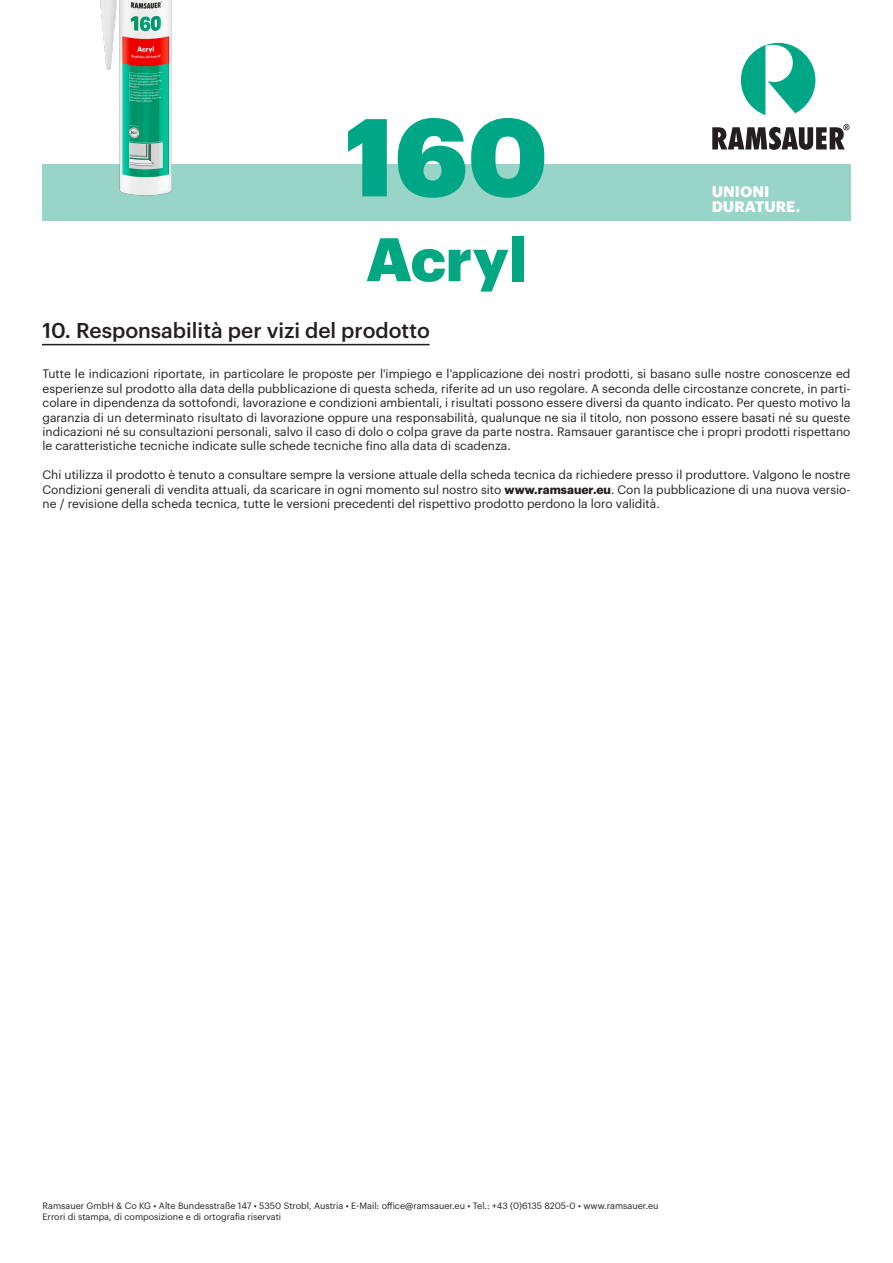
<style>
.page{position:relative;width:893px;height:1263px;background:#fff}
.page>*{position:absolute;margin:0;border:0;box-sizing:border-box;transform-origin:0 0}
.t1{font:900 108px "Graphik";color:#00a786}
.t2{font:900 60px "Graphik";color:#00a780}
.t3{font:500 21px "Graphik";color:#231f20}
.t4{font:700 15px "Graphik";color:#fff}
.t5{font:12px/14.4px "Graphik";color:#231f20;text-align:justify}
.t6{font:9px "Graphik";color:#231f20}
.s1{font-weight:700}
</style>
<div class="page">
<hr style="left:42px;top:344px;width:387px;height:1px;background:#231f20">
<div style="left:43px;top:164px;width:808px;height:57px;background:#98d4c8"></div>
<img style="left:42px;top:0;width:130px;height:221px">
<svg style="left:712px;top:124px;width:137px;height:26px"></svg>
<svg style="left:741px;top:43px;width:75px;height:72px"></svg>
<p class="t1" style="left:345px;top:73px;width:205px">160</p>
<p class="t2" style="left:366px;top:213px;width:162px">Acryl</p>
<p class="t4" style="left:712px;top:180px;width:59px">UNIONI</p>
<p class="t4" style="left:712px;top:195px;width:90px">DURATURE.</p>
<p class="t3" style="left:43px;top:314px;width:389px">10. Responsabilità per vizi del prodotto</p>
<p class="t5" style="left:43px;top:366px;width:809px">Tutte le indicazioni riportate, in particolare le proposte per l'impiego e l'applicazione dei nostri prodotti, si basano sulle nostre conoscenze ed esperienze sul prodotto alla data della pubblicazione di questa scheda, riferite ad un uso regolare. A seconda delle circostanze concrete, in parti&shy;colare in dipendenza da sottofondi, lavorazione e condizioni ambientali, i risultati possono essere diversi da quanto indicato. Per questo motivo la garanzia di un determinato risultato di lavorazione oppure una responsabilità, qualunque ne sia il titolo, non possono essere basati né su queste indicazioni né su consultazioni personali, salvo il caso di dolo o colpa grave da parte nostra. Ramsauer garantisce che i propri prodotti rispettano le caratteristiche tecniche indicate sulle schede tecniche fino alla data di scadenza.</p>
<p class="t5" style="left:43px;top:467px;width:809px">Chi utilizza il prodotto è tenuto a consultare sempre la versione attuale della scheda tecnica da richiedere presso il produttore. Valgono le nostre Condizioni generali di vendita attuali, da scaricare in ogni momento sul nostro sito <span class="s1">www.ramsauer.eu</span>. Con la pubblicazione di una nuova versio&shy;ne / revisione della scheda tecnica, tutte le versioni precedenti del rispettivo prodotto perdono la loro validità.</p>
<p class="t6" style="left:43px;top:1199px;width:617px">Ramsauer GmbH &amp; Co KG • Alte Bundesstraße 147 • 5350 Strobl, Austria • E-Mail: office@ramsauer.eu • Tel.: +43 (0)6135 8205-0 • www.ramsauer.eu</p>
<p class="t6" style="left:43px;top:1210px;width:240px">Errori di stampa, di composizione e di ortografia riservati</p>
</div>
